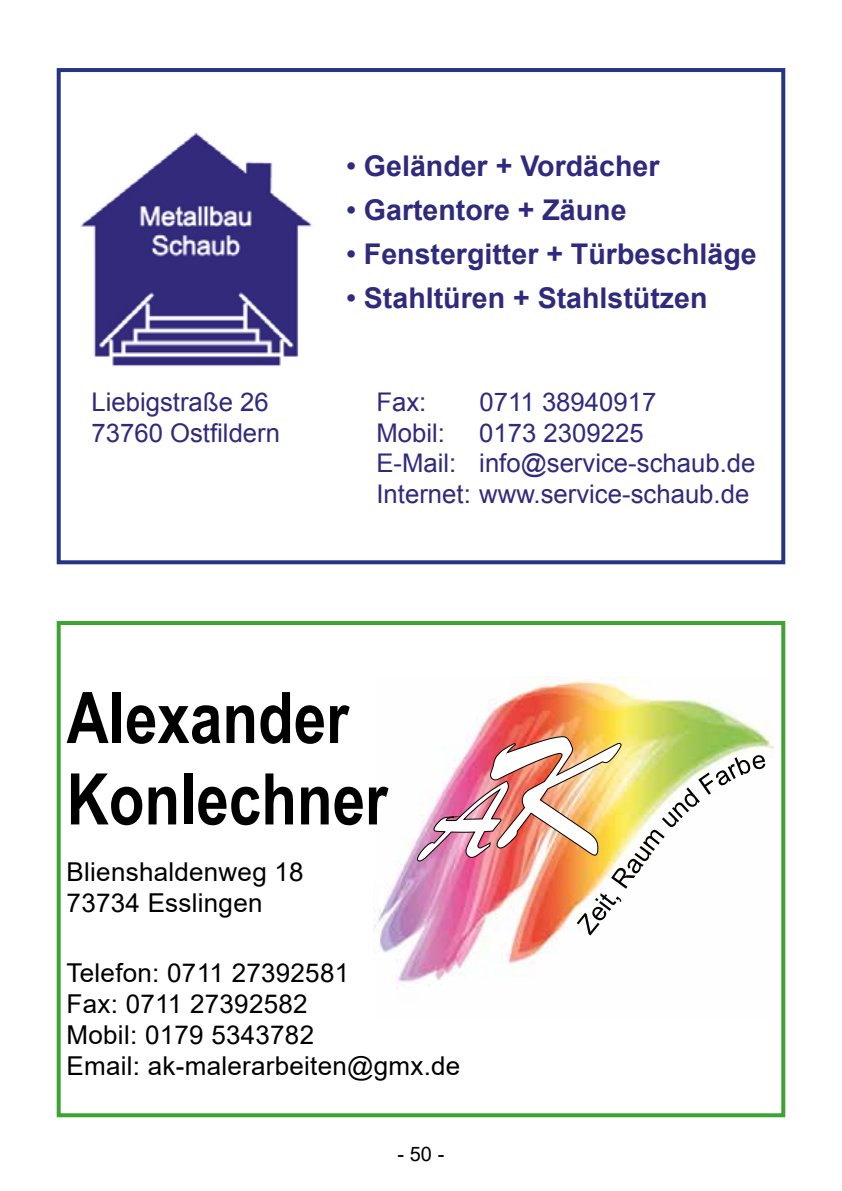
<style>
.page{position:relative;width:842px;height:1191px;background:#fff}
.page>*{position:absolute;margin:0;border:0;box-sizing:border-box;transform-origin:0 0}
.t1{font:700 28.6px "Arial";color:#2f2a7d}
.t2{font:26px/31.2px "Arial";letter-spacing:.01em;color:#000}
.t3{font:25.8px/30.8px "Arial";color:#2f2a7d}
.t4{font:20px "Arial";color:#000}
.s1{font-family:"Avant Garde Two BQ";font-weight:500}
</style>
<div class="page">
<img style="left:374px;top:676px;width:395px;height:312px">
<svg style="left:67px;top:692px;width:42px;height:51px"></svg>
<div style="left:113px;top:692px;width:8px;height:51px;background:#000"></div>
<svg style="left:127px;top:705px;width:93px;height:39px"></svg>
<svg style="left:227px;top:705px;width:27px;height:38px"></svg>
<svg style="left:260px;top:692px;width:30px;height:52px"></svg>
<svg style="left:296px;top:705px;width:28px;height:39px"></svg>
<svg style="left:330px;top:705px;width:20px;height:38px"></svg>
<svg style="left:71px;top:773px;width:71px;height:52px"></svg>
<svg style="left:149px;top:786px;width:27px;height:38px"></svg>
<div style="left:184px;top:773px;width:8px;height:51px;background:#000"></div>
<svg style="left:198px;top:773px;width:95px;height:52px"></svg>
<svg style="left:301px;top:786px;width:62px;height:39px"></svg>
<svg style="left:369px;top:786px;width:19px;height:38px"></svg>
<img style="left:417px;top:736px;width:357px;height:237px">
<div style="left:57px;top:621px;width:728px;height:496px;border:4px solid #3da434"></div>
<img style="left:80px;top:132px;width:232px;height:235px">
<div style="left:57px;top:68px;width:728px;height:496px;border:4px solid #253483"></div>
<p class="t1" style="left:346px;top:147px;width:314px"><span class="s1">•</span> Geländer + Vordächer</p>
<p class="t1" style="left:346px;top:191px;width:282px"><span class="s1">•</span> Gartentore + Zäune</p>
<p class="t1" style="left:346px;top:235px;width:412px"><span class="s1">•</span> Fenstergitter + Türbeschläge</p>
<p class="t1" style="left:346px;top:279px;width:362px"><span class="s1">•</span> Stahltüren + Stahlstützen</p>
<p class="t3" style="left:92px;top:386px;width:190px">Liebigstraße 26<br>73760 Ostfildern</p>
<p class="t3" style="left:376px;top:386px;width:51px">Fax:</p>
<p class="t3" style="left:522px;top:386px;width:137px">51 5029682</p>
<p class="t3" style="left:480px;top:386px;width:178px">0711 38940917</p>
<p class="t3" style="left:376px;top:417px;width:380px;text-align:center">0173 2309225<br>E-Mail: info@service-schaub.de<br>Internet: www.service-schaub.de</p>
<p class="t3" style="left:376px;top:417px;width:70px">Mobil:</p>
<p class="t2" style="left:67px;top:855px;width:239px">Blienshaldenweg 18<br>73734 Esslingen</p>
<p class="t2" style="left:67px;top:956px;width:395px">Telefon: 0711 27392581<br>Fax: 0711 27392582<br>Mobil: 0179 5343782<br>Email: ak-malerarbeiten@gmx.de</p>
<p class="t4" style="left:398px;top:1140px;width:48px">- 50 -</p>
</div>
